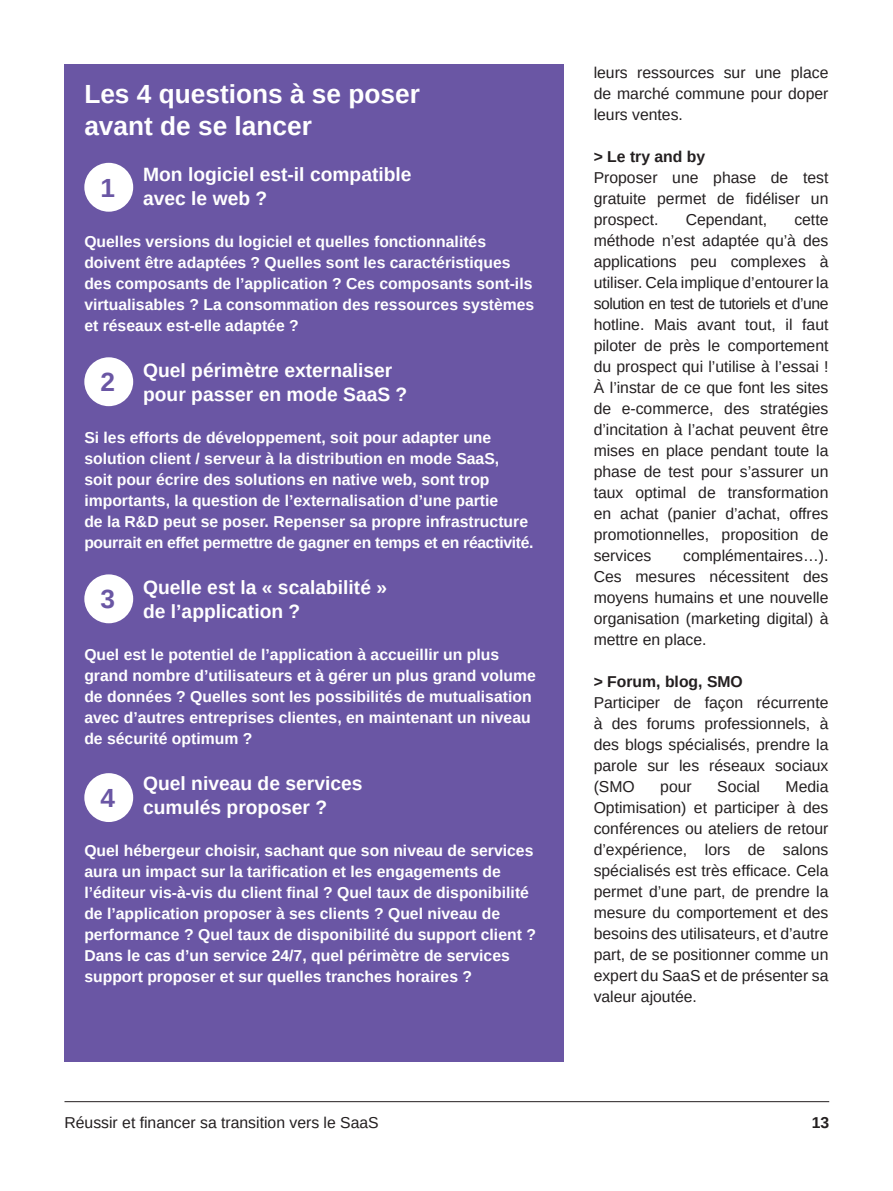
<style>
.page{position:relative;width:893px;height:1191px;background:#fff}
.page>*{position:absolute;margin:0;border:0;box-sizing:border-box;transform-origin:0 0}
.t1{font:700 26.25px/31.5px "Arimo";color:#fff}
.t2{font:700 26.25px "Arimo";color:#6a56a4}
.t3{font:700 19.25px/24.5px "Arimo";color:#fff}
.t4{font:15.75px/21px "Arimo";color:#231f20;text-align:justify}
.t5{font:700 15.75px/21px "Arimo";color:#fff}
.t6{font:700 15.75px "Arimo";color:#231f20}
</style>
<div class="page">
<hr style="left:64px;top:1101px;width:765px;height:1px;background:#231f20">
<div style="left:64px;top:64px;width:500px;height:998px;background:#6a56a4"></div>
<div style="left:84px;top:163px;width:49px;height:49px;background:#fff;border-radius:50%"></div>
<div style="left:84px;top:357px;width:49px;height:49px;background:#fff;border-radius:50%"></div>
<div style="left:84px;top:574px;width:49px;height:49px;background:#fff;border-radius:50%"></div>
<div style="left:84px;top:773px;width:49px;height:49px;background:#fff;border-radius:50%"></div>
<h1 class="t1" style="left:84px;top:79px;width:337px">Les 4 questions à se poser avant de se lancer</h1>
<p class="t3" style="left:143px;top:162px;width:270px">Mon logiciel est-il compatible avec le web ?</p>
<p class="t5" style="left:84px;top:231px;width:451px">Quelles versions du logiciel et quelles fonctionnalités doivent être adaptées ? Quelles sont les caractéristiques des composants de l’application ? Ces composants sont-ils virtualisables ? La consommation des ressources systèmes et réseaux est-elle adaptée ?</p>
<p class="t3" style="left:143px;top:358px;width:266px">Quel périmètre externaliser pour passer en mode SaaS ?</p>
<p class="t5" style="left:84px;top:427px;width:451px">Si les efforts de développement, soit pour adapter une solution client / serveur à la distribution en mode SaaS,<br>soit pour écrire des solutions en native web, sont trop importants, la question de l’externalisation d’une partie<br>de la R&amp;D peut se poser. Repenser sa propre infrastructure pourrait en effet permettre de gagner en temps et en réactivité.</p>
<p class="t3" style="left:143px;top:575px;width:245px">Quelle est la « scalabilité » de l’application ?</p>
<p class="t5" style="left:84px;top:644px;width:453px">Quel est le potentiel de l’application à accueillir un plus grand nombre d’utilisateurs et à gérer un plus grand volume de données ? Quelles sont les possibilités de mutualisation avec d’autres entreprises clientes, en maintenant un niveau de sécurité optimum ?</p>
<p class="t3" style="left:143px;top:771px;width:221px">Quel niveau de services cumulés proposer ?</p>
<p class="t5" style="left:84px;top:840px;width:453px">Quel hébergeur choisir, sachant que son niveau de services aura un impact sur la tarification et les engagements de l’éditeur vis-à-vis du client final ? Quel taux de disponibilité de l’application proposer à ses clients ? Quel niveau de performance ? Quel taux de disponibilité du support client ?<br>Dans le cas d’un service 24/7, quel périmètre de services support proposer et sur quelles tranches horaires ?</p>
<h1 class="t2" style="left:101px;top:170px;width:16px">1</h1>
<h1 class="t2" style="left:101px;top:364px;width:16px">2</h1>
<h1 class="t2" style="left:101px;top:581px;width:16px">3</h1>
<h1 class="t2" style="left:101px;top:780px;width:16px">4</h1>
<p class="t4" style="left:594px;top:62px;width:236px">leurs ressources sur une place de marché commune pour doper leurs ventes.</p>
<p class="t6" style="left:594px;top:146px;width:113px">&gt; Le try and by</p>
<p class="t4" style="left:594px;top:167px;width:236px">Proposer une phase de test gratuite permet de fidéliser un prospect.</p>
<p class="t4" style="left:686px;top:209px;width:83px">Cependant,</p>
<p class="t4" style="left:594px;top:209px;width:236px;text-indent:201px">cette méthode n’est adaptée qu’à des applications peu complexes à utiliser. Cela implique d’entourer la solution en test de tutoriels et d’une hotline. Mais avant tout, il faut piloter de près le comportement du prospect qui l’utilise à l’essai !<br>À l’instar de ce que font les sites de e-commerce, des stratégies d’incitation à l’achat peuvent être mises en place pendant toute la phase de test pour s’assurer un taux optimal de transformation en achat (panier d’achat, offres promotionnelles, proposition de services</p>
<p class="t4" style="left:594px;top:545px;width:236px;text-indent:90px">complémentaires…).<br>Ces mesures nécessitent des moyens humains et une nouvelle organisation (marketing digital) à mettre en place.</p>
<p class="t6" style="left:594px;top:671px;width:151px">&gt; Forum, blog, SMO</p>
<p class="t4" style="left:594px;top:692px;width:236px">Participer de façon récurrente à des forums professionnels, à des blogs spécialisés, prendre la parole sur les réseaux sociaux (SMO</p>
<p class="t4" style="left:594px;top:776px;width:236px;text-indent:192px">Media Optimisation) et participer à des conférences ou ateliers de retour d’expérience, lors de salons spécialisés est très efficace. Cela permet d’une part, de prendre la mesure du comportement et des besoins des utilisateurs, et d’autre part, de se positionner comme un expert du SaaS et de présenter sa valeur ajoutée.</p>
<p class="t4" style="left:660px;top:776px;width:33px">pour</p>
<p class="t4" style="left:717px;top:776px;width:44px">Social</p>
<p class="t4" style="left:64px;top:1112px;width:316px">Réussir et financer sa transition vers le SaaS</p>
<p class="t6" style="left:812px;top:1111px;width:19px">13</p>
</div>
